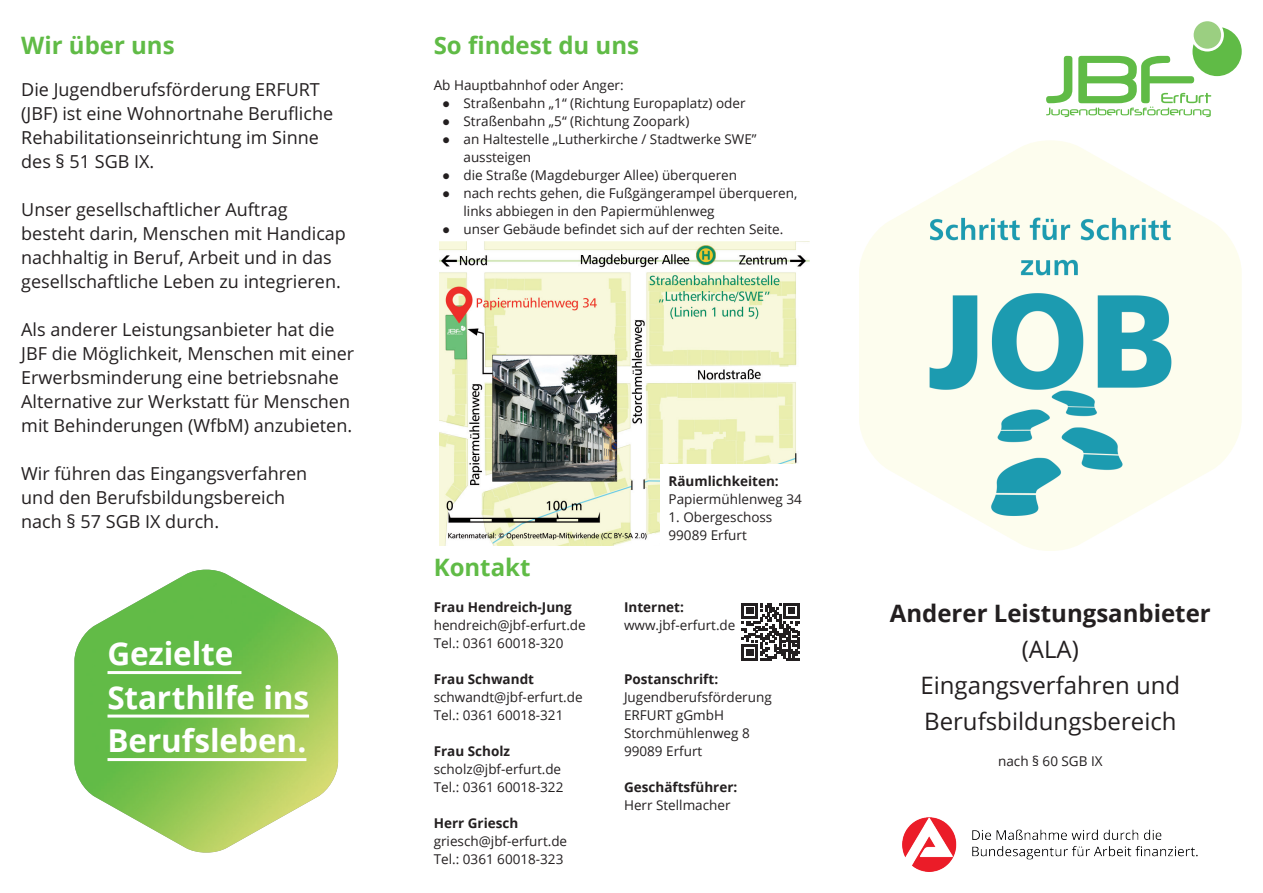
<style>
.page{position:relative;width:1263px;height:893px;background:#fff}
.page>*{position:absolute;margin:0;border:0;box-sizing:border-box;transform-origin:0 0}
.Slogan-weiss-schrift{font:700 31.5px/43.5px "Open Sans";letter-spacing:-.005em;color:#fff}
.TItel{font:24px/36px "Open Sans";color:#231f20;text-align:center}
.Überschrift-1{font:700 24px "Open Sans";color:#60bb46}
.TItel-2{font:700 24px "Open Sans";color:#231f20}
.Normal-Plus{font:18px "Open Sans Emoji";color:#231f20}
.TItel-3{font:13.5px/18px "Open Sans";color:#231f20}
.t1{font:700 13.5px "Open Sans";color:#231f20}
.s1{font-family:"Calibri"}
.s2{font-weight:700}
</style>
<div class="page">
<svg style="left:1046px;top:27px;width:196px;height:90px"></svg>
<div style="left:1194px;top:21px;width:27px;height:28px;background:#9bcf81;border-radius:50%"></div>
<img style="left:74px;top:570px;width:264px;height:283px">
<hr style="left:108px;top:671px;width:133px;height:3px;background:#fff">
<hr style="left:108px;top:715px;width:201px;height:3px;background:#fff">
<hr style="left:108px;top:758px;width:198px;height:3px;background:#fff">
<img style="left:439px;top:242px;width:370px;height:303px">
<svg style="left:742px;top:603px;width:58px;height:58px"></svg>
<img style="left:859px;top:140px;width:383px;height:411px">
<img style="left:903px;top:817px;width:295px;height:55px">
<div style="left:660px;top:464px;width:156px;height:98px;background:#fff"></div>
<p class="Überschrift-1" style="left:21px;top:28px;width:155px">Wir über uns</p>
<p class="Normal-Plus" style="left:67px;top:101px;width:47px">▲▼ ■</p>
<p class="Normal-Plus" style="left:144px;top:101px;width:70px">□ ■□ ▼■</p>
<p class="Normal-Plus" style="left:79px;top:125px;width:94px">●▼ ▼□■▲ ■</p>
<p class="Normal-Plus" style="left:203px;top:125px;width:30px">▼◆■</p>
<p class="Normal-Plus" style="left:96px;top:197px;width:38px">▲ ●●▲</p>
<p class="Normal-Plus" style="left:42px;top:221px;width:44px">▲▼ ▼</p>
<p class="Normal-Plus" style="left:122px;top:221px;width:68px">■ ■▲</p>
<p class="Normal-Plus" style="left:218px;top:221px;width:84px">■ ▼ ★ ■</p>
<p class="Normal-Plus" style="left:21px;top:245px;width:13px">■</p>
<p class="Normal-Plus" style="left:233px;top:245px;width:66px">▼ ◆■ ■</p>
<p class="Normal-Plus" style="left:41px;top:269px;width:38px">▲ ●●▲</p>
<p class="Normal-Plus" style="left:204px;top:269px;width:63px">■ ◆ ■▼</p>
<p class="Normal-Plus" style="left:325px;top:269px;width:13px">■</p>
<p class="Normal-Plus" style="left:33px;top:317px;width:40px">●▲ ■</p>
<p class="Normal-Plus" style="left:146px;top:317px;width:78px">▲▼◆■ ▲ ■</p>
<p class="Normal-Plus" style="left:119px;top:341px;width:6px">●</p>
<p class="Normal-Plus" style="left:172px;top:341px;width:63px">▼ ■▲</p>
<p class="Normal-Plus" style="left:263px;top:341px;width:75px">■ ▼ ■</p>
<p class="Normal-Plus" style="left:33px;top:389px;width:71px">●▼ ■▼❖</p>
<p class="Normal-Plus" style="left:192px;top:389px;width:61px">▲▼ ▼▼ ✓</p>
<p class="Normal-Plus" style="left:339px;top:389px;width:13px">■</p>
<p class="Normal-Plus" style="left:130px;top:413px;width:55px">◆■ ■</p>
<p class="Normal-Plus" style="left:137px;top:461px;width:99px">▲ ■ ■▲❖</p>
<p class="Normal-Plus" style="left:296px;top:461px;width:13px">■</p>
<p class="Normal-Plus" style="left:80px;top:485px;width:144px">■ ◆▲ ●◆■▲</p>
<p class="Slogan-weiss-schrift" style="left:108px;top:631px;width:203px">Gezielte<br>Starthilfe ins<br>Berufsleben.</p>
<p class="Überschrift-1" style="left:434px;top:28px;width:207px">So findest du uns</p>
<p class="TItel-3" style="left:434px;top:76px;width:191px">Ab Hauptbahnhof oder Anger:</p>
<p class="TItel-3" style="left:442px;top:94px;width:305px"><span class="s1">●</span> Straßenbahn „1“ (Richtung Europaplatz) oder</p>
<p class="TItel-3" style="left:442px;top:112px;width:249px"><span class="s1">●</span> Straßenbahn „5“ (Richtung Zoopark)</p>
<p class="TItel-3" style="left:463px;top:130px;width:295px;text-indent:-21px"><span class="s1">●</span> an Haltestelle „Lutherkirche / Stadtwerke SWE” aussteigen</p>
<p class="TItel-3" style="left:442px;top:166px;width:296px"><span class="s1">●</span> die Straße (Magdeburger Allee) überqueren</p>
<p class="TItel-3" style="left:463px;top:184px;width:335px;text-indent:-21px"><span class="s1">●</span> nach rechts gehen, die Fußgängerampel überqueren, links abbiegen in den Papiermühlenweg</p>
<p class="TItel-3" style="left:442px;top:220px;width:343px"><span class="s1">●</span> unser Gebäude befindet sich auf der rechten Seite.</p>
<p class="Überschrift-1" style="left:434px;top:550px;width:98px">Kontakt</p>
<p class="t1" style="left:434px;top:598px;width:140px">Frau Hendreich-Jung</p>
<p class="TItel-3" style="left:434px;top:616px;width:154px">hendreich@jbf-erfurt.de</p>
<p class="TItel-3" style="left:434px;top:634px;width:131px">Tel.: 0361 60018-320</p>
<p class="t1" style="left:434px;top:670px;width:102px">Frau Schwandt</p>
<p class="TItel-3" style="left:434px;top:688px;width:150px">schwandt@jbf-erfurt.de</p>
<p class="TItel-3" style="left:434px;top:706px;width:131px">Tel.: 0361 60018-321</p>
<p class="t1" style="left:434px;top:742px;width:78px">Frau Scholz</p>
<p class="TItel-3" style="left:434px;top:760px;width:129px">scholz@jbf-erfurt.de</p>
<p class="TItel-3" style="left:434px;top:778px;width:131px">Tel.: 0361 60018-322</p>
<p class="t1" style="left:434px;top:814px;width:86px">Herr Griesch</p>
<p class="TItel-3" style="left:434px;top:832px;width:135px">griesch@jbf-erfurt.de</p>
<p class="TItel-3" style="left:434px;top:850px;width:131px">Tel.: 0361 60018-323</p>
<p class="TItel-3" style="left:668px;top:472px;width:135px"><span class="s2">Räumlichkeiten:<br></span>Papiermühlenweg 34</p>
<p class="TItel-3" style="left:668px;top:508px;width:105px">1. Obergeschoss</p>
<p class="TItel-3" style="left:668px;top:526px;width:80px">99089 Erfurt</p>
<p class="t1" style="left:624px;top:598px;width:61px">Internet:</p>
<p class="TItel-3" style="left:624px;top:616px;width:113px">www.jbf-erfurt.de</p>
<p class="t1" style="left:624px;top:670px;width:96px">Postanschrift:</p>
<p class="TItel-3" style="left:624px;top:688px;width:149px">Jugendberufsförderung<br>ERFURT gGmbH<br>Storchmühlenweg 8<br>99089 Erfurt</p>
<p class="t1" style="left:624px;top:778px;width:115px">Geschäftsführer:</p>
<p class="TItel-3" style="left:624px;top:796px;width:108px">Herr Stellmacher</p>
<p class="TItel-2" style="left:890px;top:596px;width:322px">Anderer Leistungsanbieter</p>
<p class="TItel" style="left:920px;top:630px;width:261px">(ALA)<br>Eingangsverfahren und<br>Berufsbildungsbereich</p>
<p class="TItel-3" style="left:998px;top:751px;width:106px">nach § 60 SGB IX</p>
</div>
